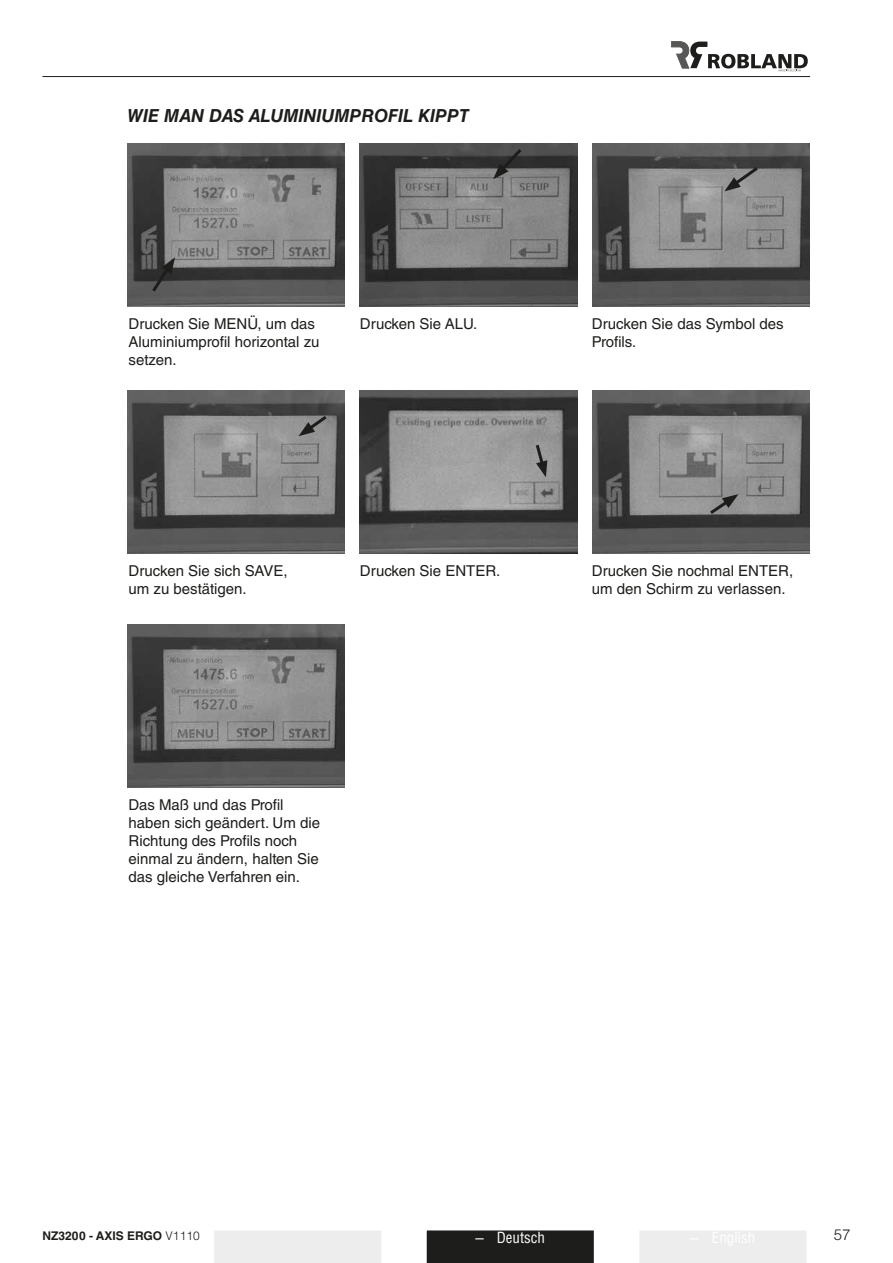
<style>
.page{position:relative;width:893px;height:1263px;background:#fff}
.page>*{position:absolute;margin:0;border:0;box-sizing:border-box;transform-origin:0 0}
.t1{font:italic 700 18px "Helvetica LT Std";color:#1d1d1b}
.t2{font:15px/18px "Helvetica LT Std";color:#1d1d1b}
.t3{font:condensed 15px "Helvetica LT Std";color:#fff}
.t4{font:300 15px "Helvetica LT Std";color:#1d1d1b}
.t5{font:700 12px "Helvetica LT Std";color:#1d1d1b}
.s1{font-weight:300}
.s2{font-stretch:normal}
</style>
<div class="page">
<svg style="left:672px;top:42px;width:136px;height:29px"></svg>
<hr style="left:43px;top:76px;width:767px;height:1px;background:#1d1d1b">
<div style="left:639px;top:1231px;width:167px;height:32px;background:#ededed"></div>
<div style="left:426px;top:1230px;width:168px;height:33px;background:#1d1d1b"></div>
<div style="left:214px;top:1231px;width:167px;height:32px;background:#ededed"></div>
<img style="left:127px;top:143px;width:218px;height:163px">
<img style="left:127px;top:390px;width:218px;height:163px">
<img style="left:127px;top:624px;width:218px;height:164px">
<img style="left:360px;top:143px;width:217px;height:163px">
<img style="left:360px;top:390px;width:217px;height:163px">
<img style="left:592px;top:143px;width:218px;height:163px">
<img style="left:592px;top:390px;width:218px;height:163px">
<svg style="left:149px;top:257px;width:26px;height:38px"></svg>
<svg style="left:493px;top:146px;width:32px;height:33px"></svg>
<svg style="left:724px;top:164px;width:37px;height:27px"></svg>
<svg style="left:298px;top:413px;width:32px;height:23px"></svg>
<svg style="left:534px;top:441px;width:13px;height:36px"></svg>
<svg style="left:707px;top:494px;width:31px;height:23px"></svg>
<p class="t1" style="left:127px;top:104px;width:343px">WIE MAN DAS ALUMINIUMPROFIL KIPPT</p>
<p class="t2" style="left:129px;top:315px;width:193px">Drucken Sie MENÜ, um das<br>Aluminiumprofil horizontal zu setzen.</p>
<p class="t2" style="left:360px;top:315px;width:119px">Drucken Sie ALU.</p>
<p class="t2" style="left:129px;top:562px;width:161px">Drucken Sie sich SAVE, um zu bestätigen.</p>
<p class="t2" style="left:360px;top:562px;width:142px">Drucken Sie ENTER.</p>
<p class="t2" style="left:129px;top:796px;width:193px">Das Maß und das Profil haben sich geändert. Um die<br>Richtung des Profils noch einmal zu ändern, halten Sie das gleiche Verfahren ein.</p>
<p class="t2" style="left:592px;top:315px;width:193px">Drucken Sie das Symbol des<br>Profils.</p>
<p class="t2" style="left:592px;top:562px;width:203px">Drucken Sie nochmal ENTER, um den Schirm zu verlassen.</p>
<p class="t5" style="left:43px;top:1228px;width:159px">NZ3200 - AXIS ERGO <span class="s1">V1110</span></p>
<p class="t3" style="left:475px;top:1228px;width:71px"><span class="s2">–</span> Deutsch</p>
<p class="t4" style="left:834px;top:1225px;width:18px">57</p>
</div>
